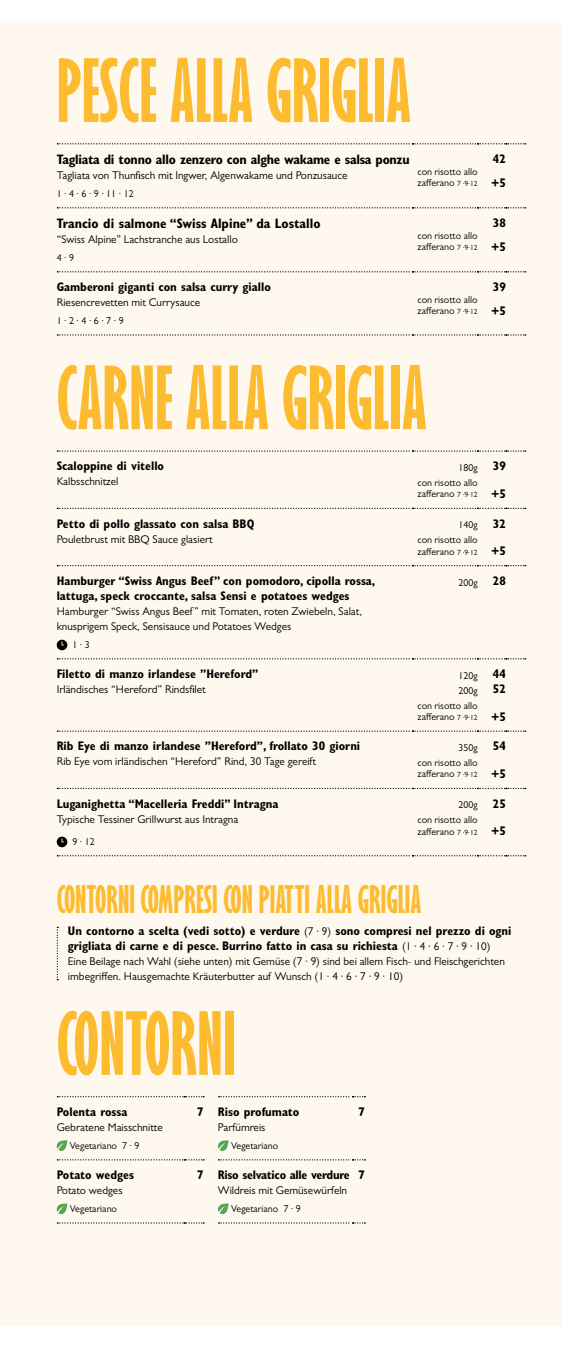
<style>
.page{position:relative;width:583px;height:1347px;background:#fff}
.page>*{position:absolute;margin:0;border:0;box-sizing:border-box;transform-origin:0 0}
.t1{font:700 expanded 80px "Gill Sans MT Pro";color:#fdbb30}
.t2{font:700 expanded 35px "Gill Sans MT Pro";color:#fdbb30}
.t3{font:700 condensed 13.75px "Gill Sans MT Pro";letter-spacing:-.02em;color:#000}
.t4{font:700 condensed 13.75px "Gill Sans MT Pro";color:#000}
.t5{font:700 condensed 12.5px/15px "Gill Sans MT Pro";color:#000}
.t6{font:700 condensed 12.5px "Gill Sans MT Pro";letter-spacing:-.02em;color:#000}
.t7{font:11.25px/15px "Gill Sans MT Pro";color:#000}
.t8{font:10px/15px "Gill Sans MT Pro";color:#000;text-align:right}
.s1{font-size:7.5px}
.s2{font-weight:700;font-stretch:condensed;font-size:12.5px}
.s3{font-weight:400;font-stretch:normal;font-size:11.25px}
</style>
<div class="page">
<div style="left:0;top:21px;width:562px;height:1304px;background:#fff8ee"></div>
<svg style="left:57px;top:508px;width:469px;height:1px"></svg>
<svg style="left:57px;top:565px;width:469px;height:1px"></svg>
<svg style="left:57px;top:658px;width:469px;height:1px"></svg>
<svg style="left:57px;top:730px;width:469px;height:1px"></svg>
<svg style="left:57px;top:788px;width:469px;height:1px"></svg>
<svg style="left:57px;top:450px;width:469px;height:2px"></svg>
<svg style="left:57px;top:855px;width:469px;height:1px"></svg>
<svg style="left:57px;top:639px;width:10px;height:11px"></svg>
<svg style="left:57px;top:836px;width:10px;height:11px"></svg>
<svg style="left:57px;top:926px;width:1px;height:54px"></svg>
<svg style="left:219px;top:1096px;width:146px;height:1px"></svg>
<svg style="left:219px;top:1159px;width:146px;height:1px"></svg>
<svg style="left:219px;top:1222px;width:146px;height:1px"></svg>
<svg style="left:218px;top:1140px;width:11px;height:11px"></svg>
<svg style="left:218px;top:1203px;width:11px;height:11px"></svg>
<svg style="left:57px;top:1096px;width:147px;height:1px"></svg>
<svg style="left:57px;top:1159px;width:147px;height:1px"></svg>
<svg style="left:57px;top:1222px;width:147px;height:1px"></svg>
<svg style="left:57px;top:1140px;width:10px;height:11px"></svg>
<svg style="left:57px;top:1203px;width:10px;height:11px"></svg>
<svg style="left:57px;top:207px;width:469px;height:1px"></svg>
<svg style="left:57px;top:271px;width:469px;height:1px"></svg>
<svg style="left:57px;top:334px;width:469px;height:1px"></svg>
<svg style="left:57px;top:143px;width:469px;height:1px"></svg>
<h1 class="t1" style="left:57px;top:47px;width:356px">PESCE ALLA GRIGLIA</h1>
<p class="t3" style="left:57px;top:151px;width:355px">Tagliata di tonno allo zenzero con alghe wakame e salsa ponzu</p>
<p class="t7" style="left:57px;top:167px;width:292px">Tagliata von Thunfisch mit Ingwer, Algenwakame und Ponzusauce</p>
<p class="t8" style="left:57px;top:186px;width:78px">1 · 4 · 6 · 9 · 11 · 12</p>
<p class="t4" style="left:57px;top:215px;width:265px">Trancio di salmone “Swiss Alpine” da Lostallo</p>
<p class="t7" style="left:57px;top:231px;width:183px">“Swiss Alpine” Lachstranche aus Lostallo</p>
<p class="t8" style="left:57px;top:250px;width:19px">4 · 9</p>
<p class="t5" style="left:57px;top:279px;width:216px">Gamberoni giganti con salsa curry giallo</p>
<p class="t7" style="left:57px;top:294px;width:145px">Riesencrevetten mit Currysauce</p>
<p class="t8" style="left:57px;top:313px;width:68px">1 · 2 · 4 · 6 · 7 · 9</p>
<p class="t8" style="left:417px;top:166px;width:62px;line-height:11.2px;text-align:left">con risotto allo zafferano <span class="s1">7 ·9·12</span></p>
<p class="t8" style="left:417px;top:230px;width:62px;line-height:11.2px;text-align:left">con risotto allo zafferano <span class="s1">7 ·9·12</span></p>
<p class="t8" style="left:417px;top:294px;width:62px;line-height:11.2px;text-align:left">con risotto allo zafferano <span class="s1">7 ·9·12</span></p>
<p class="t5" style="left:491px;top:147px;width:16px;line-height:23.8px">42 +5</p>
<p class="t5" style="left:491px;top:211px;width:16px;line-height:23.8px">38 +5</p>
<p class="t5" style="left:491px;top:275px;width:16px;line-height:23.8px">39 +5</p>
<h1 class="t1" style="left:57px;top:355px;width:372px">CARNE ALLA GRIGLIA</h1>
<p class="t5" style="left:57px;top:458px;width:109px">Scaloppine di vitello</p>
<p class="t7" style="left:57px;top:474px;width:63px">Kalbsschnitzel</p>
<p class="t8" style="left:417px;top:460px;width:62px">180g<br>con risotto allo</p>
<p class="t8" style="left:418px;top:486px;width:61px">zafferano <span class="s1">7 ·9·12</span></p>
<p class="t5" style="left:493px;top:458px;width:15px">39</p>
<p class="t5" style="left:491px;top:486px;width:16px">+5</p>
<p class="t5" style="left:57px;top:516px;width:199px">Petto di pollo glassato con salsa BBQ</p>
<p class="t7" style="left:57px;top:531px;width:158px">Pouletbrust mit BBQ Sauce glasiert</p>
<p class="t8" style="left:417px;top:517px;width:62px">140g<br>con risotto allo</p>
<p class="t8" style="left:418px;top:543px;width:61px">zafferano <span class="s1">7 ·9·12</span></p>
<p class="t5" style="left:493px;top:516px;width:15px">32</p>
<p class="t5" style="left:491px;top:543px;width:16px">+5</p>
<p class="t5" style="left:57px;top:573px;width:320px">Hamburger “Swiss Angus Beef” con pomodoro, cipolla rossa, lattuga, speck croccante, salsa Sensi e potatoes wedges</p>
<p class="t7" style="left:57px;top:603px;width:307px">Hamburger “Swiss Angus Beef ” mit Tomaten, roten Zwiebeln, Salat, knusprigem Speck, Sensisauce und Potatoes Wedges</p>
<p class="t8" style="left:72px;top:637px;width:19px">1 · 3</p>
<p class="t8" style="left:458px;top:574px;width:49px">200g <span class="s2">28</span></p>
<p class="t5" style="left:57px;top:666px;width:203px">Filetto di manzo irlandese ”Hereford”</p>
<p class="t7" style="left:57px;top:681px;width:151px">Irländisches “Hereford” Rindsfilet</p>
<p class="t8" style="left:417px;top:668px;width:62px">120g<br>200g<br>con risotto allo</p>
<p class="t8" style="left:418px;top:709px;width:61px">zafferano <span class="s1">7 ·9·12</span></p>
<p class="t5" style="left:493px;top:666px;width:15px">44<br>52</p>
<p class="t5" style="left:491px;top:708px;width:16px">+5</p>
<p class="t5" style="left:57px;top:738px;width:305px">Rib Eye di manzo irlandese ”Hereford”, frollato 30 giorni</p>
<p class="t7" style="left:57px;top:754px;width:261px">Rib Eye vom irländischen “Hereford” Rind, 30 Tage gereift</p>
<p class="t8" style="left:417px;top:740px;width:62px">350g<br>con risotto allo</p>
<p class="t8" style="left:418px;top:766px;width:61px">zafferano <span class="s1">7 ·9·12</span></p>
<p class="t5" style="left:493px;top:738px;width:15px">54</p>
<p class="t5" style="left:491px;top:766px;width:16px">+5</p>
<p class="t5" style="left:57px;top:795px;width:223px">Luganighetta “Macelleria Freddi” Intragna</p>
<p class="t7" style="left:57px;top:811px;width:183px">Typische Tessiner Grillwurst aus Intragna</p>
<p class="t8" style="left:72px;top:834px;width:24px">9 · 12</p>
<p class="t8" style="left:417px;top:797px;width:62px">200g<br>con risotto allo</p>
<p class="t8" style="left:418px;top:823px;width:61px">zafferano <span class="s1">7 ·9·12</span></p>
<p class="t5" style="left:493px;top:795px;width:15px">25</p>
<p class="t5" style="left:491px;top:823px;width:16px">+5</p>
<h2 class="t2" style="left:57px;top:880px;width:366px">CONTORNI COMPRESI CON PIATTI ALLA GRIGLIA</h2>
<p class="t5" style="left:68px;top:923px;width:445px">Un contorno a scelta (vedi sotto) e verdure <span class="s3">(7 · 9)</span> sono compresi nel prezzo di ogni grigliata di carne e di pesce. Burrino fatto in casa su richiesta <span class="s3">(1 · 4 · 6 · 7 · 9 · 10)</span></p>
<p class="t7" style="left:68px;top:953px;width:438px">Eine Beilage nach Wahl (siehe unten) mit Gemüse (7 · 9) sind bei allem Fisch- und Fleischgerichten imbegriffen. Hausgemachte Kräuterbutter auf Wunsch (1 · 4 · 6 · 7 · 9 · 10)</p>
<h1 class="t1" style="left:57px;top:1000px;width:180px">CONTORNI</h1>
<p class="t5" style="left:57px;top:1104px;width:72px">Polenta rossa</p>
<p class="t7" style="left:57px;top:1119px;width:108px">Gebratene Maisschnitte</p>
<p class="t8" style="left:70px;top:1138px;width:71px">Vegetariano 7 · 9</p>
<p class="t5" style="left:57px;top:1167px;width:79px">Potato wedges</p>
<p class="t7" style="left:57px;top:1182px;width:67px">Potato wedges</p>
<p class="t8" style="left:70px;top:1201px;width:49px">Vegetariano</p>
<p class="t5" style="left:197px;top:1104px;width:8px">7</p>
<p class="t5" style="left:197px;top:1167px;width:8px">7</p>
<p class="t5" style="left:218px;top:1104px;width:83px">Riso profumato</p>
<p class="t7" style="left:218px;top:1119px;width:49px">Parfümreis</p>
<p class="t8" style="left:231px;top:1138px;width:49px">Vegetariano</p>
<p class="t6" style="left:218px;top:1167px;width:133px">Riso selvatico alle verdure</p>
<p class="t7" style="left:218px;top:1182px;width:131px">Wildreis mit Gemüsewürfeln</p>
<p class="t8" style="left:231px;top:1201px;width:71px">Vegetariano 7 · 9</p>
<p class="t5" style="left:358px;top:1104px;width:8px">7</p>
<p class="t5" style="left:358px;top:1167px;width:8px">7</p>
</div>
